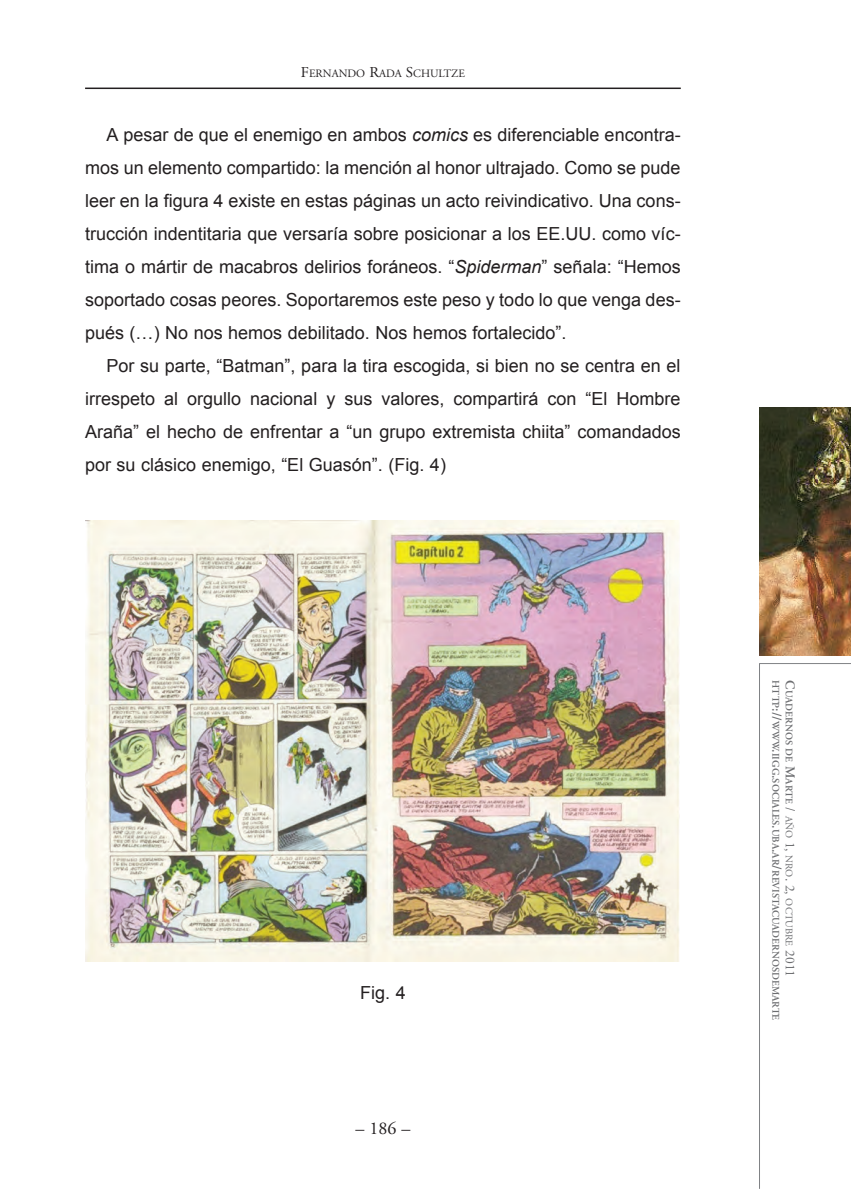
<style>
.page{position:relative;width:851px;height:1191px;background:#fff}
.page>*{position:absolute;margin:0;border:0;box-sizing:border-box;transform-origin:0 0}
.t1{font:18px/33px "Arial";color:#231f20;text-align:justify}
.t2{font:18px "Adobe Garamond";color:#231f20}
.t3{font:11.25px "Adobe Garamond";color:#231f20}
.t4{font:600 10.2px/13.4px "Adobe Garamond";color:#6c6d70}
.s1{font-size:15px}
.s2{font-style:italic}
.s3{font-size:13.5px}
.s4{font-weight:400;font-size:13.5px}
.s5{font-weight:400}
</style>
<div class="page">
<hr style="left:85px;top:88px;width:595px;height:1px;background:#231f20">
<hr style="left:759px;top:663px;width:91px;height:1px;background:#808285">
<hr style="left:759px;top:663px;width:1px;height:525px;background:#808285">
<img style="left:759px;top:407px;width:91px;height:248px">
<img style="left:85px;top:520px;width:594px;height:441px">
<p class="t3" style="left:301px;top:69px;width:165px"><span class="s1">F</span>ERNANDO <span class="s1">R</span>ADA <span class="s1">S</span>CHULTZE</p>
<p class="t1" style="left:85px;top:118px;width:597px;text-indent:21px">A pesar de que el enemigo en ambos <span class="s2">comics</span> es diferenciable encontra&shy;mos un elemento compartido: la mención al honor ultrajado. Como se pude leer en la figura 4 existe en estas páginas un acto reivindicativo. Una cons&shy;trucción indentitaria que versaría sobre posicionar a los EE.UU. como víc&shy;tima o mártir de macabros delirios foráneos. “<span class="s2">Spiderman</span>” señala: “Hemos soportado cosas peores. Soportaremos este peso y todo lo que venga des&shy;pués (…) No nos hemos debilitado. Nos hemos fortalecido”.</p>
<p class="t1" style="left:85px;top:349px;width:597px;text-indent:21px">Por su parte, “Batman”, para la tira escogida, si bien no se centra en el irrespeto al orgullo nacional y sus valores, compartirá con “El Hombre Araña” el hecho de enfrentar a “un grupo extremista chiita” comandados por su clásico enemigo, “El Guasón”. (Fig. 4)</p>
<p class="t1" style="left:360px;top:976px;width:47px">Fig. 4</p>
<p class="t2" style="left:355px;top:1120px;width:56px">– 186 –</p>
<p class="t4" style="left:794px;top:680px;width:341px;rotate:90deg"><span class="s3">C</span>UADERNOS DE <span class="s3">M</span>ARTE <span class="s4">/</span> <span class="s5">AÑO</span> <span class="s4">1,</span> <span class="s5">NRO</span><span class="s4">. 2,</span> <span class="s5">OCTUBRE</span> <span class="s4">2011<br></span>HTTP<span class="s3">://</span>WWW<span class="s3">.</span>IIGG<span class="s3">.</span>SOCIALES<span class="s3">.</span>UBA<span class="s3">.</span>AR<span class="s3">/</span>REVISTACUADERNOSDEMARTE</p>
</div>
